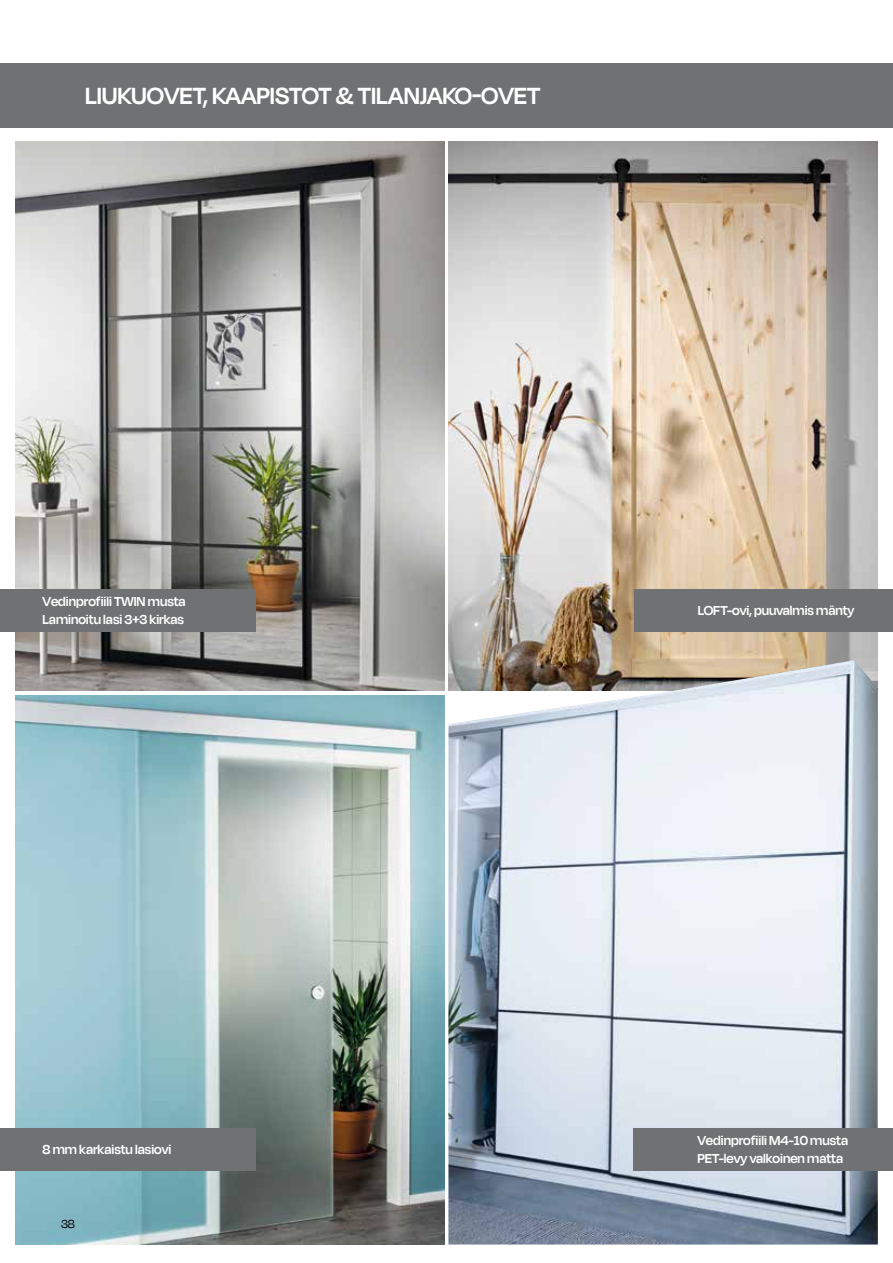
<style>
.page{position:relative;width:893px;height:1263px;background:#fff}
.page>*{position:absolute;margin:0;border:0;box-sizing:border-box;transform-origin:0 0}
.t1{font:600 27px "Degular Display";color:#fff}
.t2{font:600 15px/18px "Degular Display";color:#fff}
.t3{font:13.5px "Degular Display";color:#000}
</style>
<div class="page">
<div style="left:0;top:63px;width:893px;height:65px;background:#707172"></div>
<img style="left:15px;top:142px;width:430px;height:548px">
<img style="left:448px;top:142px;width:430px;height:518px">
<img style="left:448px;top:660px;width:430px;height:584px">
<img style="left:15px;top:696px;width:430px;height:548px">
<div style="left:0;top:589px;width:255px;height:42px;background:#707172"></div>
<div style="left:634px;top:589px;width:259px;height:42px;background:#707172"></div>
<div style="left:0;top:1128px;width:255px;height:42px;background:#707172"></div>
<div style="left:634px;top:1128px;width:259px;height:42px;background:#707172"></div>
<h1 class="t1" style="left:85px;top:80px;width:457px">LIUKUOVET, KAAPISTOT &amp; TILANJAKO-OVET</h1>
<p class="t2" style="left:43px;top:592px;width:145px">Vedinprofiili TWIN musta<br>Laminoitu lasi 3+3 kirkas</p>
<p class="t2" style="left:698px;top:601px;width:158px">LOFT-ovi, puuvalmis mänty</p>
<p class="t2" style="left:43px;top:1140px;width:130px">8 mm karkaistu lasiovi</p>
<p class="t2" style="left:697px;top:1131px;width:152px">Vedinprofiili M4-10 musta<br>PET-levy valkoinen matta</p>
<p class="t3" style="left:61px;top:1208px;width:15px">38</p>
<p class="t3" style="left:61px;top:1216px;width:15px">38</p>
</div>
